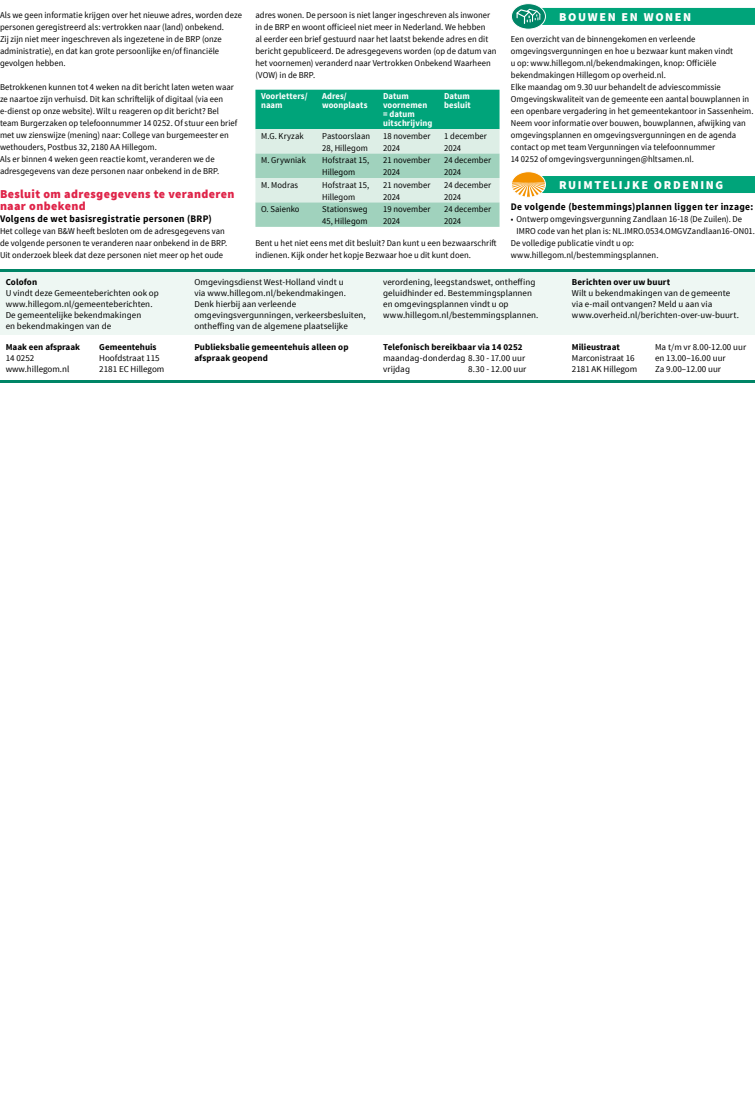
<style>
.page{position:relative;width:755px;height:1106px;background:#fff}
.page>*{position:absolute;margin:0;border:0;box-sizing:border-box;transform-origin:0 0}
.BekendM_-_Kop{font:900 12px/12px "Source Sans Pro";letter-spacing:.03em;color:#df2449}
.BekendM_-_Rubriek{font:12px "Source Sans Pro Black 2";letter-spacing:.135em;color:#fff}
.BekendM_-_Tussenkop_zwart{font:700 10px "Source Sans Pro";letter-spacing:.035em;color:#000;scale:.95 1}
.BekendM_-_Body{font:9px/12px "Source Sans Pro";letter-spacing:.005em;color:#000;scale:.95 1}
.BekendM_-_Body-2{font:9px/11px "Source Sans Pro";letter-spacing:.005em;color:#000}
.Redactie_-_Body{font:700 9px/11px "Source Sans Pro";letter-spacing:.01em;color:#000}
.BekendM_-_Body-3{font:700 9px/9px "Source Sans Pro";letter-spacing:.01em;color:#fff;scale:.95 1}
.Redactie_-_Body-2{font:9px "Source Sans Pro";letter-spacing:.01em;color:#000}
.Redactie_-_Tussenkop{font:700 9px "Source Sans Pro";letter-spacing:.01em;color:#000}
.s1{font-family:"Source Sans Pro Bold 2";font-weight:400}
.s2{font-family:"Source Sans Pro Regular 2"}
</style>
<div class="page">
<svg style="left:255px;top:90px;width:244px;height:137px;background:#89cfb9"></svg>
<div style="left:528px;top:8px;width:226px;height:17px;background:#00a47a"></div>
<svg style="left:511px;top:4px;width:34px;height:25px"></svg>
<svg style="left:514px;top:8px;width:27px;height:15px"></svg>
<div style="left:510px;top:3px;width:35px;height:27px;border:1px solid #fff;border-radius:50%"></div>
<div style="left:528px;top:176px;width:226px;height:17px;background:#00a47a"></div>
<svg style="left:511px;top:172px;width:34px;height:25px"></svg>
<svg style="left:512px;top:183px;width:33px;height:13px"></svg>
<div style="left:510px;top:171px;width:35px;height:27px;border:1px solid #fff;border-radius:50%"></div>
<hr style="left:0;top:380px;width:754px;height:3px;background:#008566">
<hr style="left:0;top:269px;width:754px;height:3px;background:#008566">
<div style="left:0;top:272px;width:754px;height:62px;background:#eef7f3"></div>
<p class="BekendM_-_Body" style="left:0;top:9px;width:256px">Als we geen informatie krijgen over het nieuwe adres, worden deze personen geregistreerd als: vertrokken naar (land) onbekend.<br>Zij zijn niet meer ingeschreven als ingezetene in de BRP (onze administratie), en dat kan grote persoonlijke en/of financiële gevolgen hebben.</p>
<p class="BekendM_-_Body" style="left:0;top:81px;width:251px">Betrokkenen kunnen tot 4 weken na dit bericht laten weten waar ze naartoe zijn verhuisd. Dit kan schriftelijk of digitaal (via een e-dienst op onze website). Wilt u reageren op dit bericht? Bel team Burgerzaken op telefoonnummer 14 0252. Of stuur een brief met uw zienswijze (mening) naar: College van burgemeester en wethouders, Postbus 32, 2180 AA Hillegom.</p>
<p class="BekendM_-_Body" style="left:0;top:153px;width:232px">Als er binnen 4 weken geen reactie komt, veranderen we de adresgegevens van deze personen naar onbekend in de BRP.</p>
<p class="BekendM_-_Kop" style="left:0;top:188px;width:236px">Besluit om adresgegevens te veranderen naar onbekend</p>
<p class="BekendM_-_Tussenkop_zwart" style="left:0;top:212px;width:224px">Volgens de wet basisregistratie personen (BRP)</p>
<p class="BekendM_-_Body" style="left:0;top:225px;width:241px">Het college van B&amp;W heeft besloten om de adresgegevens van de volgende personen te veranderen naar onbekend in de BRP.<br>Uit onderzoek bleek dat deze personen niet meer op het oude</p>
<p class="BekendM_-_Body" style="left:255px;top:9px;width:255px">adres wonen. De persoon is niet langer ingeschreven als inwoner in de BRP en woont officieel niet meer in Nederland. We hebben<br>al eerder een brief gestuurd naar het laatst bekende adres en dit bericht gepubliceerd. De adresgegevens worden (op de datum van het voornemen) veranderd naar Vertrokken Onbekend Waarheen (VOW) in de BRP.</p>
<p class="BekendM_-_Body-3" style="left:261px;top:92px;width:50px">Voorletters/ <span class="s1">naam</span></p>
<p class="BekendM_-_Body-3" style="left:322px;top:92px;width:49px">Adres/ woonplaats</p>
<p class="BekendM_-_Body-3" style="left:383px;top:92px;width:53px">Datum voornemen = datum uitschrijving</p>
<p class="BekendM_-_Body-3" style="left:444px;top:92px;width:30px">Datum besluit</p>
<p class="BekendM_-_Body" style="left:261px;top:130px;width:46px">M.G. Kryzak</p>
<p class="BekendM_-_Body" style="left:322px;top:130px;width:52px">Pastoorslaan<br>28, Hillegom</p>
<p class="BekendM_-_Body" style="left:383px;top:130px;width:51px">18 november<br>2024</p>
<p class="BekendM_-_Body" style="left:444px;top:130px;width:46px">1 december<br>2024</p>
<p class="BekendM_-_Body" style="left:261px;top:154px;width:49px">M. Grywniak</p>
<p class="BekendM_-_Body" style="left:322px;top:154px;width:51px">Hofstraat 15,<br>Hillegom</p>
<p class="BekendM_-_Body" style="left:383px;top:154px;width:51px">21 november<br>2024</p>
<p class="BekendM_-_Body" style="left:444px;top:154px;width:51px">24 december<br>2024</p>
<p class="BekendM_-_Body" style="left:261px;top:179px;width:40px">M. Modras</p>
<p class="BekendM_-_Body" style="left:322px;top:179px;width:51px">Hofstraat 15,<br>Hillegom</p>
<p class="BekendM_-_Body" style="left:383px;top:179px;width:51px">21 november<br>2024</p>
<p class="BekendM_-_Body" style="left:444px;top:179px;width:51px">24 december<br>2024</p>
<p class="BekendM_-_Body" style="left:261px;top:203px;width:42px">O. Saienko</p>
<p class="BekendM_-_Body" style="left:322px;top:203px;width:49px">Stationsweg<br>45, Hillegom</p>
<p class="BekendM_-_Body" style="left:383px;top:203px;width:51px">19 november<br>2024</p>
<p class="BekendM_-_Body" style="left:444px;top:203px;width:51px">24 december<br>2024</p>
<p class="BekendM_-_Body" style="left:255px;top:237px;width:255px">Bent u het niet eens met dit besluit? Dan kunt u een bezwaarschrift indienen. Kijk onder het kopje Bezwaar hoe u dit kunt doen.</p>
<p class="BekendM_-_Rubriek" style="left:558px;top:9px;width:134px">BOUWEN EN WONEN</p>
<p class="BekendM_-_Body" style="left:510px;top:33px;width:235px">Een overzicht van de binnengekomen en verleende omgevingsvergunningen en hoe u bezwaar kunt maken vindt u op: www.hillegom.nl/bekendmakingen, knop: Officiële bekendmakingen Hillegom op overheid.nl.</p>
<p class="BekendM_-_Body" style="left:510px;top:81px;width:257px">Elke maandag om 9.30 uur behandelt de adviescommissie<br>Omgevingskwaliteit van de gemeente een aantal bouwplannen in een openbare vergadering in het gemeentekantoor in Sassenheim.</p>
<p class="BekendM_-_Body" style="left:510px;top:117px;width:249px">Neem voor informatie over bouwen, bouwplannen, afwijking van omgevingsplannen en omgevingsvergunningen en de agenda contact op met team Vergunningen via telefoonnummer</p>
<p class="BekendM_-_Body" style="left:510px;top:153px;width:194px">14 0252 of omgevingsvergunningen@hltsamen.nl.</p>
<p class="BekendM_-_Rubriek" style="left:558px;top:177px;width:165px">RUIMTELIJKE ORDENING</p>
<p class="BekendM_-_Tussenkop_zwart" style="left:510px;top:200px;width:256px">De volgende (bestemmings)plannen liggen ter inzage:</p>
<p class="BekendM_-_Body" style="left:516px;top:213px;width:252px;text-indent:-6px"><span class="s2">•</span> Ontwerp omgevingsvergunning Zandlaan 16-18 (De Zuilen). De<br>IMRO code van het plan is: NL.IMRO.0534.OMGVZandlaan16-ON01.</p>
<p class="BekendM_-_Body" style="left:510px;top:237px;width:157px">De volledige publicatie vindt u op: www.hillegom.nl/bestemmingsplannen.</p>
<p class="Redactie_-_Tussenkop" style="left:6px;top:276px;width:33px">Colofon</p>
<p class="BekendM_-_Body-2" style="left:6px;top:287px;width:155px">U vindt deze Gemeenteberichten ook op www.hillegom.nl/gemeenteberichten.<br>De gemeentelijke bekendmakingen<br>en bekendmakingen van de</p>
<p class="BekendM_-_Body-2" style="left:194px;top:276px;width:173px">Omgevingsdienst West-Holland vindt u<br>via www.hillegom.nl/bekendmakingen.<br>Denk hierbij aan verleende omgevingsvergunningen, verkeersbesluiten, ontheffing van de algemene plaatselijke</p>
<p class="BekendM_-_Body-2" style="left:383px;top:276px;width:157px">verordening, leegstandswet, ontheffing geluidhinder ed. Bestemmingsplannen en omgevingsplannen vindt u op www.hillegom.nl/bestemmingsplannen.</p>
<p class="Redactie_-_Tussenkop" style="left:571px;top:276px;width:100px">Berichten over uw buurt</p>
<p class="BekendM_-_Body-2" style="left:571px;top:287px;width:168px">Wilt u bekendmakingen van de gemeente via e-mail ontvangen? Meld u aan via www.overheid.nl/berichten-over-uw-buurt.</p>
<p class="BekendM_-_Body-2" style="left:654px;top:341px;width:92px">Ma t/m vr 8.00-12.00 uur en 13.00–16.00 uur<br>Za 9.00–12.00 uur</p>
<p class="Redactie_-_Body" style="left:99px;top:342px;width:59px">Gemeentehuis</p>
<p class="BekendM_-_Body-2" style="left:99px;top:353px;width:62px">Hoofdstraat 115</p>
<p class="BekendM_-_Body-2" style="left:99px;top:364px;width:67px">2181 EC Hillegom</p>
<p class="Redactie_-_Body" style="left:194px;top:342px;width:155px">Publieksbalie gemeentehuis alleen op afspraak geopend</p>
<p class="Redactie_-_Body" style="left:383px;top:342px;width:141px">Telefonisch bereikbaar via 14 0252</p>
<p class="Redactie_-_Body" style="left:571px;top:342px;width:49px">Milieustraat</p>
<p class="BekendM_-_Body-2" style="left:571px;top:353px;width:64px">Marconistraat 16</p>
<p class="BekendM_-_Body-2" style="left:571px;top:364px;width:67px">2181 AK Hillegom</p>
<p class="Redactie_-_Body" style="left:6px;top:342px;width:76px">Maak een afspraak</p>
<p class="BekendM_-_Body-2" style="left:6px;top:353px;width:30px">14 0252</p>
<p class="BekendM_-_Body-2" style="left:6px;top:364px;width:65px">www.hillegom.nl</p>
<p class="Redactie_-_Body-2" style="left:383px;top:352px;width:143px">maandag-donderdag 8.30 - 17.00 uur</p>
<p class="Redactie_-_Body-2" style="left:383px;top:363px;width:28px">vrijdag</p>
<p class="Redactie_-_Body-2" style="left:468px;top:363px;width:60px">8.30 - 12.00 uur</p>
</div>
